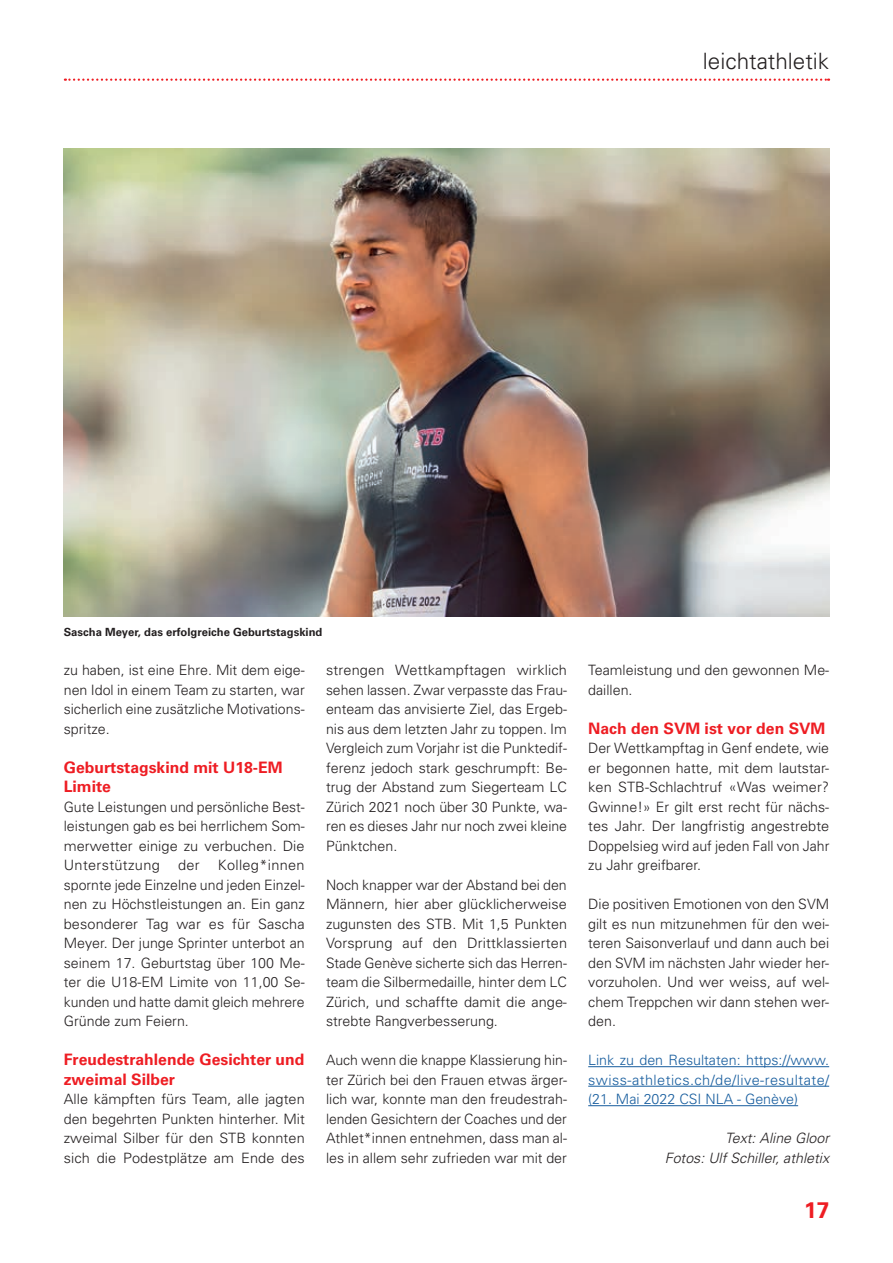
<style>
.page{position:relative;width:893px;height:1263px;background:#fff}
.page>*{position:absolute;margin:0;border:0;box-sizing:border-box;transform-origin:0 0}
.t1{font:300 22.5px "Univers";color:#231f20}
.t2{font:700 22.5px "Univers";color:#ee1d23}
.t3{font:700 15.75px/19.5px "Univers";color:#ee1d23}
.t4{font:300 14.25px/19.5px "Univers";color:#231f20;text-align:justify}
.t5{font:300 14.25px/19.5px "Univers";letter-spacing:.03em;color:#175d9e;text-align:justify}
.t6{font:italic 300 14.25px/19.5px "Univers";color:#231f20;text-align:right}
.t7{font:700 11.25px "Univers";color:#231f20}
</style>
<div class="page">
<svg style="left:65px;top:79px;width:764px;height:2px"></svg>
<hr style="left:588px;top:1066px;width:241px;height:1px;background:#175d9e">
<hr style="left:588px;top:1086px;width:241px;height:1px;background:#175d9e">
<hr style="left:588px;top:1105px;width:210px;height:1px;background:#175d9e">
<img style="left:64px;top:149px;width:765px;height:468px">
<h1 class="t1" style="left:703px;top:47px;width:128px">leichtathletik</h1>
<p class="t7" style="left:64px;top:626px;width:260px">Sascha Meyer, das erfolgreiche Geburtstagskind</p>
<p class="t4" style="left:64px;top:660px;width:242px">zu haben, ist eine Ehre. Mit dem eige&shy;nen Idol in einem Team zu starten, war sicherlich eine zusätzliche Motivations&shy;spritze.</p>
<p class="t3" style="left:64px;top:757px;width:220px">Geburtstagskind mit U18-EM<br>Limite</p>
<p class="t4" style="left:64px;top:797px;width:242px">Gute Leistungen und persönliche Best&shy;leistungen gab es bei herrlichem Som&shy;merwetter einige zu verbuchen. Die Unterstützung</p>
<p class="t4" style="left:64px;top:855px;width:242px;text-indent:154px">Kolleg*innen spornte jede Einzelne und jeden Einzel&shy;nen zu Höchstleistungen an. Ein ganz besonderer Tag war es für Sascha Meyer. Der junge Sprinter unterbot an seinem 17. Geburtstag über 100 Me&shy;ter die U18-EM Limite von 11,00 Se&shy;kunden und hatte damit gleich mehrere Gründe zum Feiern.</p>
<p class="t3" style="left:64px;top:1050px;width:242px">Freudestrahlende Gesichter und zweimal Silber</p>
<p class="t4" style="left:64px;top:1089px;width:243px">Alle kämpften fürs Team, alle jagten den begehrten Punkten hinterher. Mit zweimal Silber für den STB konnten sich die Podestplätze am Ende des</p>
<p class="t4" style="left:178px;top:855px;width:23px">der</p>
<p class="t4" style="left:326px;top:660px;width:243px">strengen Wettkampftagen wirklich sehen lassen. Zwar verpasste das Frau&shy;enteam das anvisierte Ziel, das Ergeb&shy;nis aus dem letzten Jahr zu toppen. Im Vergleich zum Vorjahr ist die Punktedif&shy;ferenz jedoch stark geschrumpft: Be&shy;trug der Abstand zum Siegerteam LC Zürich 2021 noch über 30 Punkte, wa&shy;ren es dieses Jahr nur noch zwei kleine Pünktchen.</p>
<p class="t4" style="left:326px;top:875px;width:243px">Noch knapper war der Abstand bei den Männern, hier aber glücklicherweise zugunsten des STB. Mit 1,5 Punkten Vorsprung auf den Drittklassierten Stade Genève sicherte sich das Herren&shy;team die Silbermedaille, hinter dem LC Zürich, und schaffte damit die ange&shy;strebte Rangverbesserung.</p>
<p class="t4" style="left:326px;top:1050px;width:242px">Auch wenn die knappe Klassierung hin&shy;ter Zürich bei den Frauen etwas ärger&shy;lich war, konnte man den freudestrah&shy;lenden Gesichtern der Coaches und der Athlet*innen entnehmen, dass man al&shy;les in allem sehr zufrieden war mit der</p>
<p class="t4" style="left:588px;top:660px;width:242px">Teamleistung und den gewonnen Me&shy;daillen.</p>
<p class="t3" style="left:588px;top:718px;width:239px">Nach den SVM ist vor den SVM</p>
<p class="t4" style="left:588px;top:738px;width:243px">Der Wettkampftag in Genf endete, wie er begonnen hatte, mit dem lautstar&shy;ken STB-Schlachtruf «Was weimer?<br>Gwinne!» Er gilt erst recht für nächs&shy;tes Jahr. Der langfristig angestrebte Doppelsieg wird auf jeden Fall von Jahr zu Jahr greifbarer.</p>
<p class="t4" style="left:588px;top:894px;width:242px">Die positiven Emotionen von den SVM gilt es nun mitzunehmen für den wei&shy;teren Saisonverlauf und dann auch bei den SVM im nächsten Jahr wieder her&shy;vorzuholen. Und wer weiss, auf wel&shy;chem Treppchen wir dann stehen wer&shy;den.</p>
<p class="t5" style="left:588px;top:1050px;width:243px">Link zu den Resultaten: https://www. swiss-athletics.ch/de/live-resultate/ (21. Mai 2022 CSI NLA - Genève)</p>
<p class="t6" style="left:665px;top:1128px;width:166px">Text: Aline Gloor<br>Fotos: Ulf Schiller, athletix</p>
<h1 class="t2" style="left:804px;top:1197px;width:27px">17</h1>
</div>
